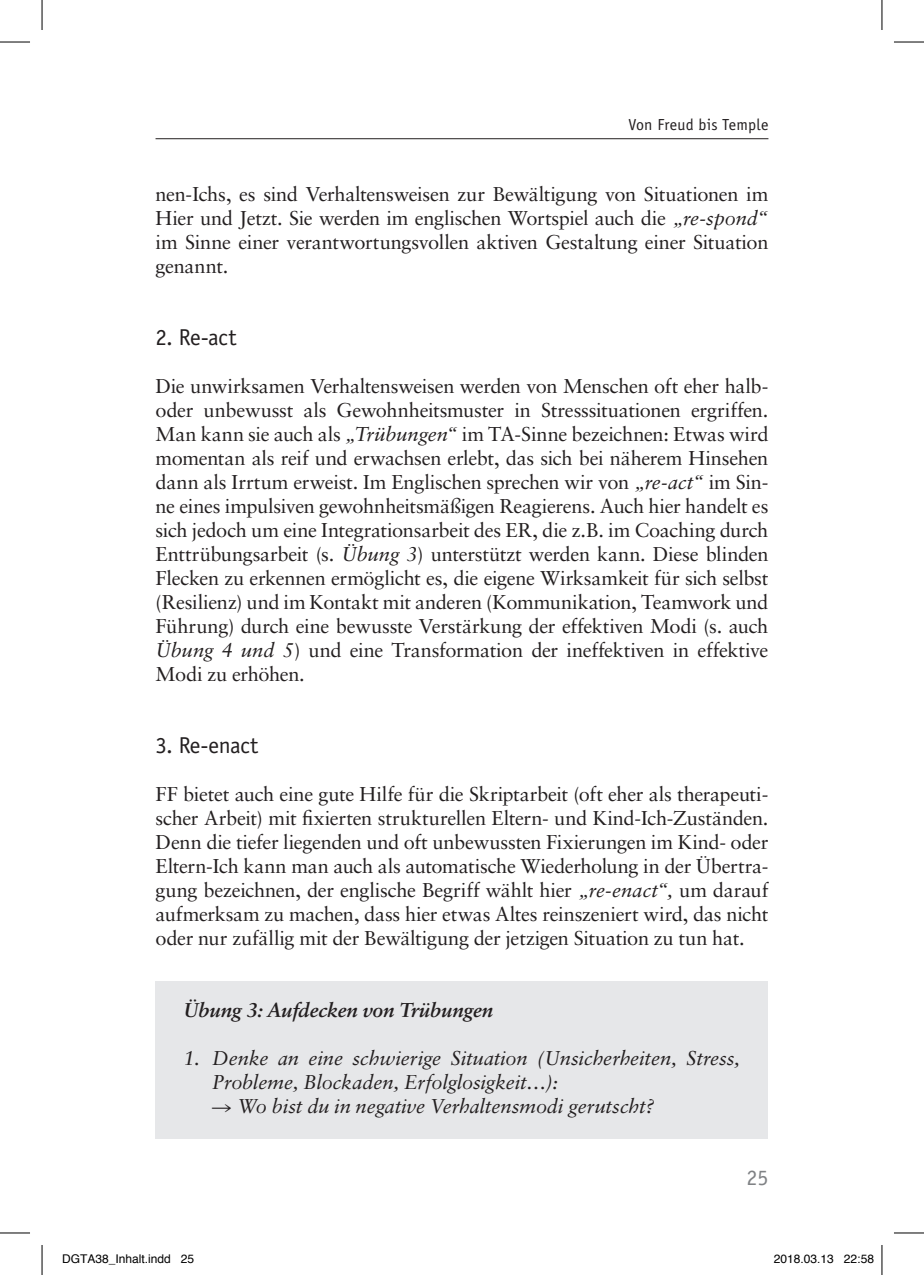
<style>
.page{position:relative;width:924px;height:1275px;background:#fff}
.page>*{position:absolute;margin:0;border:0;box-sizing:border-box;transform-origin:0 0}
.t1{font:23px "Officina Sans Std";letter-spacing:-.025em;color:#231f20}
.t2{font:22px "Officina Sans Std";color:#808285}
.t3{font:20px/24px "Sabon LT Std";letter-spacing:-.015em;color:#231f20;text-align:justify}
.t4{font:italic 20px/24px "Sabon LT Std";letter-spacing:-.01em;color:#231f20}
.t5{font:italic 700 20px "Sabon LT Std";letter-spacing:-.01em;color:#231f20}
.t6{font:16px "Officina Sans Std";letter-spacing:.015em;color:#231f20}
.t7{font:12px "Helvetica";color:#000}
.s1{font-style:italic}
</style>
<div class="page">
<div style="left:155px;top:981px;width:613px;height:157px;background:#e6e7e9"></div>
<hr style="left:155px;top:138px;width:613px;height:1px;background:#231f20">
<hr style="left:0;top:42px;width:30px;height:1px;background:#000">
<hr style="left:893px;top:42px;width:30px;height:1px;background:#000">
<hr style="left:0;top:1232px;width:30px;height:1px;background:#000">
<hr style="left:893px;top:1232px;width:30px;height:1px;background:#000">
<hr style="left:42px;top:0;width:1px;height:30px;background:#000">
<hr style="left:42px;top:1245px;width:1px;height:30px;background:#000">
<hr style="left:881px;top:0;width:1px;height:30px;background:#000">
<hr style="left:881px;top:1245px;width:1px;height:30px;background:#000">
<p class="t6" style="left:628px;top:115px;width:141px">Von Freud bis Temple</p>
<p class="t3" style="left:155px;top:182px;width:614px">nen-Ichs, es sind Verhaltensweisen zur Bewältigung von Situationen im Hier und Jetzt. Sie werden im englischen Wortspiel auch die <span class="s1">„re-spond“ </span>im Sinne einer verantwortungsvollen aktiven Gestaltung einer Situation genannt.</p>
<p class="t1" style="left:155px;top:324px;width:82px">2. Re-act</p>
<p class="t3" style="left:155px;top:374px;width:614px">Die unwirksamen Verhaltensweisen werden von Menschen oft eher halb&shy;oder unbewusst als Gewohnheitsmuster in Stresssituationen ergriffen.<br>Man kann sie auch als <span class="s1">„Trübungen“</span> im TA-Sinne bezeichnen: Etwas wird momentan als reif und erwachsen erlebt, das sich bei näherem Hinsehen dann als Irrtum erweist. Im Englischen sprechen wir von <span class="s1">„re-act“</span> im Sin&shy;ne eines impulsiven gewohnheitsmäßigen Reagierens. Auch hier handelt es sich jedoch um eine Integrationsarbeit des ER, die z.B. im Coaching durch Enttrübungsarbeit (s. <span class="s1">Übung 3</span>) unterstützt werden kann. Diese blinden Flecken zu erkennen ermöglicht es, die eigene Wirksamkeit für sich selbst (Resilienz) und im Kontakt mit anderen (Kommunikation, Teamwork und Führung) durch eine bewusste Verstärkung der effektiven Modi (s. auch <span class="s1">Übung 4 und 5</span>) und eine Transformation der ineffektiven in effektive Modi zu erhöhen.</p>
<p class="t1" style="left:155px;top:732px;width:104px">3. Re-enact</p>
<p class="t3" style="left:155px;top:782px;width:614px">FF bietet auch eine gute Hilfe für die Skriptarbeit (oft eher als therapeuti&shy;scher Arbeit) mit fixierten strukturellen Eltern- und Kind-Ich-Zuständen.<br>Denn die tiefer liegenden und oft unbewussten Fixierungen im Kind- oder Eltern-Ich kann man auch als automatische Wiederholung in der Übertra&shy;gung bezeichnen, der englische Begriff wählt hier <span class="s1">„re-enact“,</span> um darauf aufmerksam zu machen, dass hier etwas Altes reinszeniert wird, das nicht oder nur zufällig mit der Bewältigung der jetzigen Situation zu tun hat.</p>
<p class="t5" style="left:184px;top:998px;width:311px">Übung 3: Aufdecken von Trübungen</p>
<p class="t4" style="left:212px;top:1046px;width:529px;text-indent:-28px">1. Denke an eine schwierige Situation (Unsicherheiten, Stress,<br>Probleme, Blockaden, Erfolglosigkeit…):</p>
<p class="t4" style="left:212px;top:1094px;width:444px">→ Wo bist du in negative Verhaltensmodi gerutscht?</p>
<p class="t2" style="left:746px;top:1164px;width:23px">25</p>
<p class="t7" style="left:62px;top:1253px;width:134px">DGTA38_Inhalt.indd 25</p>
<p class="t7" style="left:773px;top:1253px;width:102px">2018.03.13 22:58</p>
</div>
